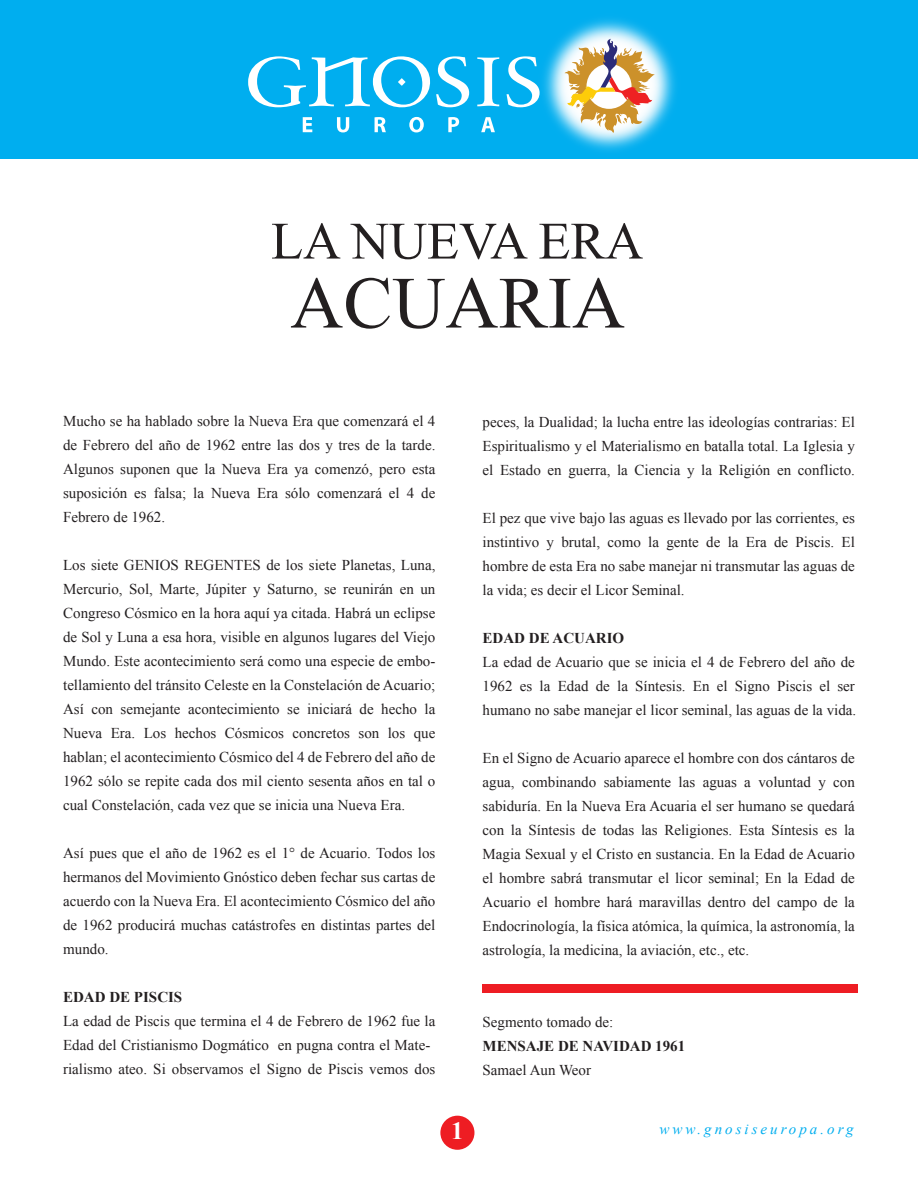
<style>
.page{position:relative;width:918px;height:1188px;background:#fff}
.page>*{position:absolute;margin:0;border:0;box-sizing:border-box;transform-origin:0 0}
.t1{font:73.5px "Times New Roman";color:#231f20}
.t2{font:52.5px "Times New Roman";color:#231f20}
.t3{font:700 24.75px "Times New Roman";color:#fff}
.t4{font:15px/24px "Times New Roman";color:#231f20;text-align:justify}
.t5{font:700 15px "Times New Roman";color:#231f20}
.t6{font:italic 15px "Times New Roman";letter-spacing:.2em;color:#00aeef}
</style>
<div class="page">
<div style="left:0;top:0;width:918px;height:158px;background:#00aeef"></div>
<img style="left:500px;top:19px;width:219px;height:140px">
<div style="left:440px;top:1116px;width:34px;height:34px;background:#ee1d23;border-radius:50%"></div>
<svg style="left:248px;top:56px;width:182px;height:51px"></svg>
<svg style="left:436px;top:56px;width:33px;height:51px"></svg>
<svg style="left:477px;top:57px;width:22px;height:49px"></svg>
<svg style="left:507px;top:56px;width:33px;height:51px"></svg>
<svg style="left:565px;top:39px;width:91px;height:94px;background:#d5c6a9"></svg>
<svg style="left:303px;top:117px;width:9px;height:15px"></svg>
<svg style="left:337px;top:117px;width:12px;height:15px"></svg>
<svg style="left:375px;top:117px;width:11px;height:15px"></svg>
<svg style="left:409px;top:117px;width:15px;height:15px"></svg>
<svg style="left:448px;top:117px;width:11px;height:15px"></svg>
<svg style="left:481px;top:117px;width:14px;height:15px"></svg>
<div style="left:482px;top:984px;width:376px;height:8px;background:#ee1d23"></div>
<h2 class="t2" style="left:271px;top:206px;width:374px">LA NUEVA ERA</h2>
<h1 class="t1" style="left:290px;top:254px;width:336px">ACUARIA</h1>
<p class="t4" style="left:63px;top:409px;width:374px">Mucho se ha hablado sobre la Nueva Era que comenzará el 4 de Febrero del año de 1962 entre las dos y tres de la tarde.<br>Algunos suponen que la Nueva Era ya comenzó, pero esta suposición es falsa; la Nueva Era sólo comenzará el 4 de Febrero de 1962.</p>
<p class="t4" style="left:63px;top:553px;width:374px">Los siete GENIOS REGENTES de los siete Planetas, Luna, Mercurio, Sol, Marte, Júpiter y Saturno, se reunirán en un Congreso Cósmico en la hora aquí ya citada. Habrá un eclipse de Sol y Luna a esa hora, visible en algunos lugares del Viejo Mundo. Este acontecimiento será como una especie de embo&shy;tellamiento del tránsito Celeste en la Constelación de Acuario; Así con semejante acontecimiento se iniciará de hecho la Nueva Era. Los hechos Cósmicos concretos son los que hablan; el acontecimiento Cósmico del 4 de Febrero del año de 1962 sólo se repite cada dos mil ciento sesenta años en tal o cual Constelación, cada vez que se inicia una Nueva Era.</p>
<p class="t4" style="left:63px;top:841px;width:374px">Así pues que el año de 1962 es el 1° de Acuario. Todos los hermanos del Movimiento Gnóstico deben fechar sus cartas de acuerdo con la Nueva Era. El acontecimiento Cósmico del año de 1962 producirá muchas catástrofes en distintas partes del mundo.</p>
<p class="t5" style="left:63px;top:987px;width:121px">EDAD DE PISCIS</p>
<p class="t4" style="left:63px;top:1009px;width:374px;text-align:left">La edad de Piscis que termina el 4 de Febrero de 1962 fue la<br>Edad del Cristianismo Dogmático en pugna contra el Mate&shy;rialismo ateo. Si observamos el Signo de Piscis vemos dos</p>
<p class="t4" style="left:483px;top:410px;width:374px">peces, la Dualidad; la lucha entre las ideologías contrarias: El Espiritualismo y el Materialismo en batalla total. La Iglesia y el Estado en guerra, la Ciencia y la Religión en conflicto.</p>
<p class="t4" style="left:483px;top:506px;width:374px">El pez que vive bajo las aguas es llevado por las corrientes, es instintivo y brutal, como la gente de la Era de Piscis. El hombre de esta Era no sabe manejar ni transmutar las aguas de la vida; es decir el Licor Seminal.</p>
<p class="t5" style="left:483px;top:627px;width:143px">EDAD DE ACUARIO</p>
<p class="t4" style="left:483px;top:650px;width:375px">La edad de Acuario que se inicia el 4 de Febrero del año de 1962 es la Edad de la Síntesis. En el Signo Piscis el ser humano no sabe manejar el licor seminal, las aguas de la vida.</p>
<p class="t4" style="left:483px;top:746px;width:374px">En el Signo de Acuario aparece el hombre con dos cántaros de agua, combinando sabiamente las aguas a voluntad y con sabiduría. En la Nueva Era Acuaria el ser humano se quedará con la Síntesis de todas las Religiones. Esta Síntesis es la Magia Sexual y el Cristo en sustancia. En la Edad de Acuario el hombre sabrá transmutar el licor seminal; En la Edad de Acuario el hombre hará maravillas dentro del campo de la Endocrinología, la física atómica, la química, la astronomía, la astrología, la medicina, la aviación, etc., etc.</p>
<p class="t4" style="left:483px;top:1010px;width:132px">Segmento tomado de:</p>
<p class="t5" style="left:483px;top:1035px;width:204px">MENSAJE DE NAVIDAD 1961</p>
<p class="t4" style="left:483px;top:1058px;width:110px">Samael Aun Weor</p>
<h3 class="t3" style="left:451px;top:1114px;width:14px">1</h3>
<p class="t6" style="left:660px;top:1119px;width:195px">www.gnosiseuropa.org</p>
</div>
